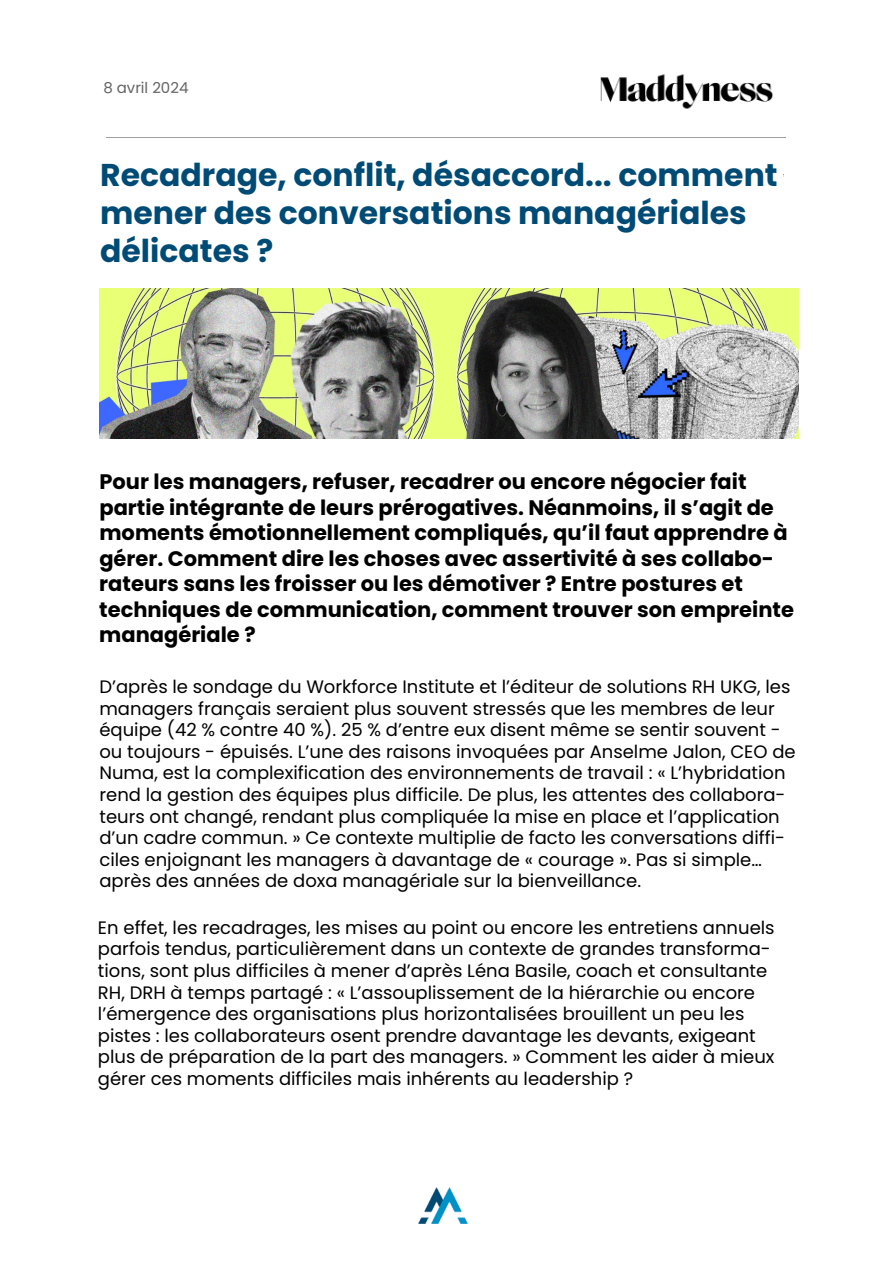
<style>
.page{position:relative;width:893px;height:1263px;background:#fff}
.page>*{position:absolute;margin:0;border:0;box-sizing:border-box;transform-origin:0 0}
.t1{font:700 31.5px/37.8px "Poppins";color:#004b75}
.t2{font:700 21px/25.5px "Poppins";color:#000}
.t3{font:18px/21.6px "Poppins";color:#000}
.t4{font:15px "Poppins";color:#636362}
</style>
<div class="page">
<hr style="left:106px;top:137px;width:680px;height:1px;background:#a0a0a0">
<img style="left:600px;top:74px;width:173px;height:35px">
<img style="left:419px;top:1187px;width:49px;height:36px">
<img style="left:99px;top:288px;width:699px;height:151px">
<p class="t4" style="left:103px;top:79px;width:87px">8 avril 2024</p>
<h1 class="t1" style="left:100px;top:157px;width:679px">Recadrage, conflit, désaccord... comment mener des conversations managériales délicates ?</h1>
<p class="t2" style="left:99px;top:469px;width:696px">Pour les managers, refuser, recadrer ou encore négocier fait partie intégrante de leurs prérogatives. Néanmoins, il s’agit de moments émotionnellement compliqués, qu’il faut apprendre à gérer. Comment dire les choses avec assertivité à ses collabo&shy;rateurs sans les froisser ou les démotiver ? Entre postures et techniques de communication, comment trouver son empreinte managériale ?</p>
<p class="t3" style="left:99px;top:676px;width:698px">D’après le sondage du Workforce Institute et l’éditeur de solutions RH UKG, les managers français seraient plus souvent stressés que les membres de leur équipe (42 % contre 40 %). 25 % d’entre eux disent même se sentir souvent - ou toujours - épuisés. L’une des raisons invoquées par Anselme Jalon, CEO de Numa, est la complexification des environnements de travail : « L’hybridation rend la gestion des équipes plus difficile. De plus, les attentes des collabora&shy;teurs ont changé, rendant plus compliquée la mise en place et l’application d’un cadre commun. » Ce contexte multiplie de facto les conversations diffi&shy;ciles enjoignant les managers à davantage de « courage ». Pas si simple… après des années de doxa managériale sur la bienveillance.</p>
<p class="t3" style="left:98px;top:917px;width:678px">En effet, les recadrages, les mises au point ou encore les entretiens annuels parfois tendus, particulièrement dans un contexte de grandes transforma&shy;tions, sont plus difficiles à mener d’après Léna Basile, coach et consultante RH, DRH à temps partagé : « L’assouplissement de la hiérarchie ou encore l’émergence des organisations plus horizontalisées brouillent un peu les pistes : les collaborateurs osent prendre davantage les devants, exigeant plus de préparation de la part des managers. » Comment les aider à mieux gérer ces moments difficiles mais inhérents au leadership ?</p>
</div>
